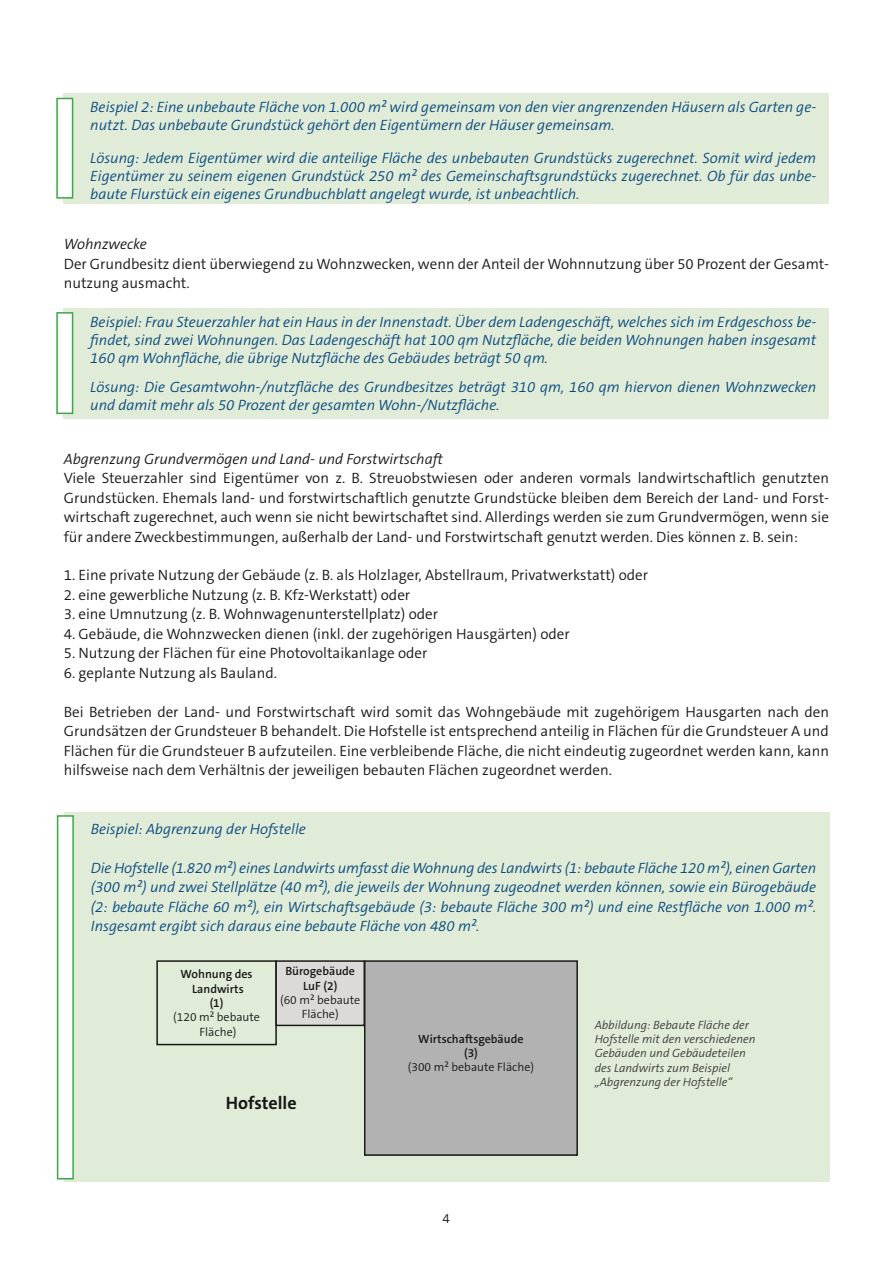
<style>
.page{position:relative;width:893px;height:1263px;background:#fff}
.page>*{position:absolute;margin:0;border:0;box-sizing:border-box;transform-origin:0 0}
.t1{font:700 18px "The Sans C5";color:#181917}
.t2{font:300 15px/19.5px "The Sans C5";color:#181917;text-align:justify}
.t3{font:italic 300 15px/18px "The Sans C5";color:#0b4b7f;text-align:justify}
.t4{font:italic 300 15px "The Sans C5";color:#181917}
.t5{font:300 13.5px "The Sans C5";color:#181917}
.t6{font:italic 300 12px/14.4px "The Sans C5";color:#3c3c3b}
.t7{font:600 12px/14.4px "The Sans C5";color:#181917;text-align:center}
.t8{font:300 12px/14.4px "The Sans C5";color:#181917;text-align:center}
</style>
<div class="page">
<div style="left:64px;top:812px;width:765px;height:370px;background:#e1ecd8"></div>
<div style="left:58px;top:816px;width:15px;height:363px;background:#fff"></div>
<div style="left:57px;top:815px;width:17px;height:365px;border:2px solid #40a548"></div>
<div style="left:156px;top:960px;width:121px;height:85px;border:2px solid #181917"></div>
<div style="left:276px;top:961px;width:88px;height:64px;background:#dbdad9"></div>
<div style="left:275px;top:960px;width:90px;height:66px;border:2px solid #181917"></div>
<div style="left:365px;top:961px;width:212px;height:194px;background:#b3b2b2"></div>
<div style="left:364px;top:960px;width:214px;height:196px;border:2px solid #181917"></div>
<div style="left:63px;top:308px;width:766px;height:111px;background:#e1ecd8"></div>
<div style="left:57px;top:313px;width:16px;height:100px;background:#fff"></div>
<div style="left:56px;top:312px;width:17px;height:102px;border:2px solid #40a548"></div>
<div style="left:63px;top:93px;width:766px;height:111px;background:#e1ecd8"></div>
<div style="left:57px;top:98px;width:16px;height:100px;background:#fff"></div>
<div style="left:56px;top:98px;width:17px;height:101px;border:2px solid #40a548"></div>
<p class="t3" style="left:90px;top:99px;width:727px">Beispiel 2: Eine unbebaute Fläche von 1.000 m² wird gemeinsam von den vier angrenzenden Häusern als Garten ge&shy;nutzt. Das unbebaute Grundstück gehört den Eigentümern der Häuser gemeinsam.</p>
<p class="t3" style="left:90px;top:150px;width:727px">Lösung: Jedem Eigentümer wird die anteilige Fläche des unbebauten Grundstücks zugerechnet. Somit wird jedem Eigentümer zu seinem eigenen Grundstück 250 m² des Gemeinschaftsgrundstücks zugerechnet. Ob für das unbe&shy;baute Flurstück ein eigenes Grundbuchblatt angelegt wurde, ist unbeachtlich.</p>
<p class="t4" style="left:64px;top:238px;width:84px">Wohnzwecke</p>
<p class="t2" style="left:64px;top:255px;width:767px">Der Grundbesitz dient überwiegend zu Wohnzwecken, wenn der Anteil der Wohnnutzung über 50 Prozent der Gesamt&shy;nutzung ausmacht.</p>
<p class="t3" style="left:90px;top:315px;width:727px">Beispiel: Frau Steuerzahler hat ein Haus in der Innenstadt. Über dem Ladengeschäft, welches sich im Erdgeschoss be&shy;findet, sind zwei Wohnungen. Das Ladengeschäft hat 100 qm Nutzfläche, die beiden Wohnungen haben insgesamt 160 qm Wohnfläche, die übrige Nutzfläche des Gebäudes beträgt 50 qm.</p>
<p class="t3" style="left:90px;top:379px;width:727px">Lösung: Die Gesamtwohn-/nutzfläche des Grundbesitzes beträgt 310 qm, 160 qm hiervon dienen Wohnzwecken und damit mehr als 50 Prozent der gesamten Wohn-/Nutzfläche.</p>
<p class="t4" style="left:64px;top:453px;width:381px">Abgrenzung Grundvermögen und Land- und Forstwirtschaft</p>
<p class="t2" style="left:64px;top:469px;width:767px">Viele Steuerzahler sind Eigentümer von z. B. Streuobstwiesen oder anderen vormals landwirtschaftlich genutzten Grundstücken. Ehemals land- und forstwirtschaftlich genutzte Grundstücke bleiben dem Bereich der Land- und Forst&shy;wirtschaft zugerechnet, auch wenn sie nicht bewirtschaftet sind. Allerdings werden sie zum Grundvermögen, wenn sie für andere Zweckbestimmungen, außerhalb der Land- und Forstwirtschaft genutzt werden. Dies können z. B. sein:</p>
<p class="t2" style="left:64px;top:567px;width:586px">1. Eine private Nutzung der Gebäude (z. B. als Holzlager, Abstellraum, Privatwerkstatt) oder</p>
<p class="t2" style="left:64px;top:586px;width:348px">2. eine gewerbliche Nutzung (z. B. Kfz-Werkstatt) oder</p>
<p class="t2" style="left:64px;top:606px;width:376px">3. eine Umnutzung (z. B. Wohnwagenunterstellplatz) oder</p>
<p class="t2" style="left:64px;top:625px;width:507px">4. Gebäude, die Wohnzwecken dienen (inkl. der zugehörigen Hausgärten) oder</p>
<p class="t2" style="left:64px;top:645px;width:365px">5. Nutzung der Flächen für eine Photovoltaikanlage oder</p>
<p class="t2" style="left:64px;top:664px;width:215px">6. geplante Nutzung als Bauland.</p>
<p class="t2" style="left:64px;top:703px;width:767px">Bei Betrieben der Land- und Forstwirtschaft wird somit das Wohngebäude mit zugehörigem Hausgarten nach den Grundsätzen der Grundsteuer B behandelt. Die Hofstelle ist entsprechend anteilig in Flächen für die Grundsteuer A und Flächen für die Grundsteuer B aufzuteilen. Eine verbleibende Fläche, die nicht eindeutig zugeordnet werden kann, kann hilfsweise nach dem Verhältnis der jeweiligen bebauten Flächen zugeordnet werden.</p>
<p class="t3" style="left:91px;top:821px;width:216px">Beispiel: Abgrenzung der Hofstelle</p>
<p class="t3" style="left:91px;top:860px;width:727px;line-height:19.5px">Die Hofstelle (1.820 m²) eines Landwirts umfasst die Wohnung des Landwirts (1: bebaute Fläche 120 m²), einen Garten (300 m²) und zwei Stellplätze (40 m²), die jeweils der Wohnung zugeodnet werden können, sowie ein Bürogebäude (2: bebaute Fläche 60 m²), ein Wirtschaftsgebäude (3: bebaute Fläche 300 m²) und eine Restfläche von 1.000 m².<br>Insgesamt ergibt sich daraus eine bebaute Fläche von 480 m².</p>
<p class="t7" style="left:181px;top:968px;width:73px">Wohnung des<br>Landwirts<br>(1)</p>
<p class="t8" style="left:173px;top:1011px;width:88px">(120 m² bebaute<br>Fläche)</p>
<p class="t7" style="left:285px;top:965px;width:71px">Bürogebäude<br>LuF (2)</p>
<p class="t8" style="left:280px;top:994px;width:82px">(60 m² bebaute<br>Fläche)</p>
<p class="t1" style="left:226px;top:1096px;width:72px">Hofstelle</p>
<p class="t7" style="left:418px;top:1032px;width:107px">Wirtschaftsgebäude (3)</p>
<p class="t8" style="left:408px;top:1061px;width:128px">(300 m² bebaute Fläche)</p>
<p class="t5" style="left:443px;top:1213px;width:9px">4</p>
<p class="t6" style="left:595px;top:1019px;width:162px">Abbildung: Bebaute Fläche der<br>Hofstelle mit den verschiedenen<br>Gebäuden und Gebäudeteilen des Landwirts zum Beispiel „Abgrenzung der Hofstelle“</p>
</div>
